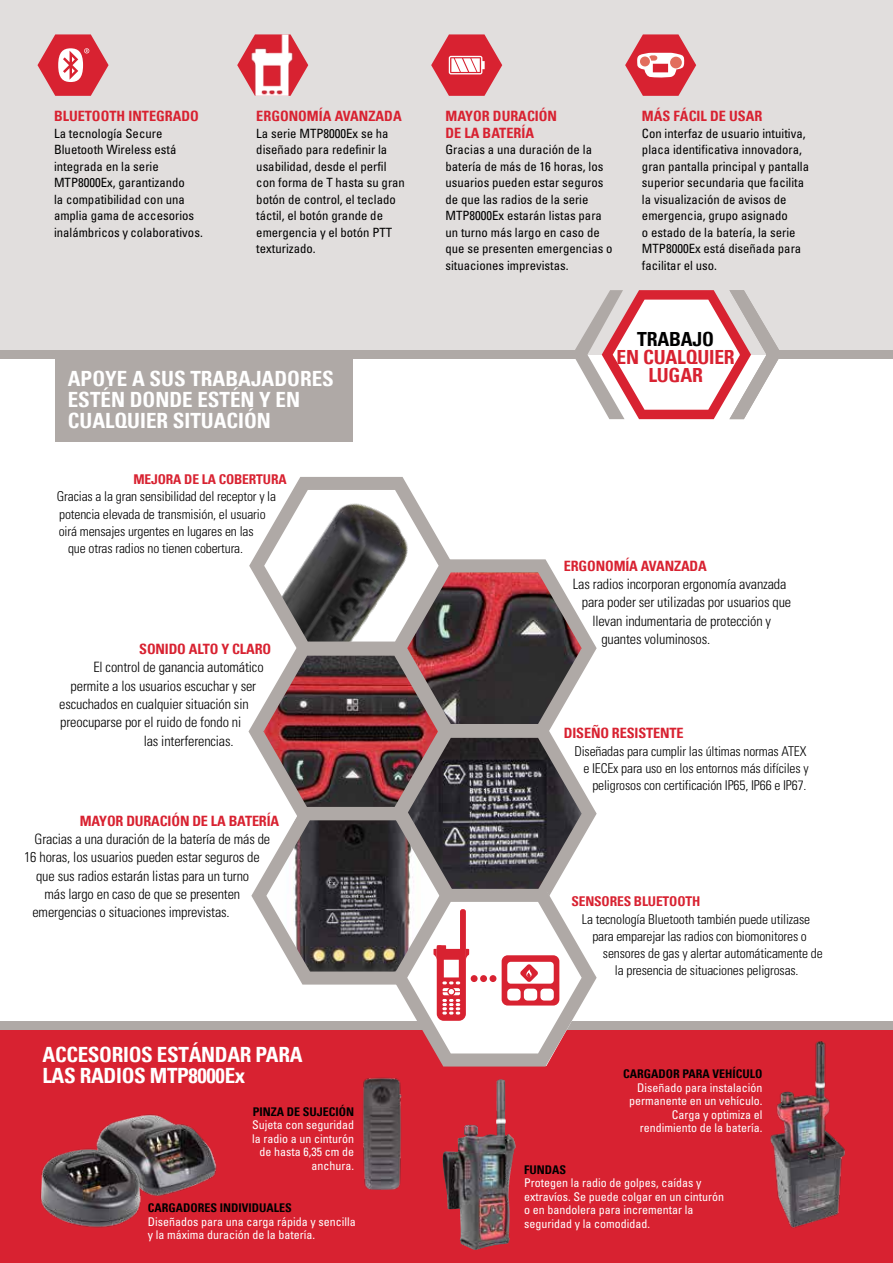
<style>
.page{position:relative;width:893px;height:1263px;background:#fff}
.page>*{position:absolute;margin:0;border:0;box-sizing:border-box;transform-origin:0 0}
.t1{font:700 condensed 21px/21px "Univers LT";color:#fff}
.t2{font:700 condensed 19.5px "Univers LT";letter-spacing:-.01em;color:#d82231}
.t3{font:700 condensed 19.5px "Univers LT";letter-spacing:-.01em;color:#000}
.t4{font:300 condensed 14.25px "Univers";letter-spacing:-.01em;color:#000}
.t5{font:700 condensed 14.25px/16.5px "Univers LT";letter-spacing:-.01em;color:#d82231}
.t6{font:300 condensed 13.5px/17.2px "Univers";letter-spacing:-.01em;color:#000;text-align:right}
.t7{font:700 condensed 13.5px "Univers LT";letter-spacing:-.01em;color:#d82231}
.t8{font:condensed 12.75px/16.5px "Univers";color:#000}
.t9{font:condensed 12px/13.5px "Univers";color:#fff}
.t10{font:700 condensed 12px "Univers LT";color:#000}
</style>
<div class="page">
<div style="left:0;top:1030px;width:893px;height:233px;background:#d82231"></div>
<div style="left:0;top:1021px;width:893px;height:9px;background:#afa9a6"></div>
<div style="left:0;top:0;width:893px;height:355px;background:#e1dedd"></div>
<img style="left:237px;top:34px;width:71px;height:62px">
<svg style="left:431px;top:34px;width:71px;height:62px"></svg>
<svg style="left:625px;top:34px;width:71px;height:62px"></svg>
<div style="left:0;top:350px;width:582px;height:9px;background:#afa9a6"></div>
<div style="left:55px;top:358px;width:298px;height:84px;background:#afa9a6"></div>
<svg style="left:575px;top:290px;width:204px;height:129px"></svg>
<div style="left:770px;top:350px;width:123px;height:9px;background:#afa9a6"></div>
<img style="left:98px;top:1114px;width:119px;height:82px">
<img style="left:442px;top:1079px;width:74px;height:171px">
<img style="left:362px;top:1077px;width:40px;height:113px">
<img style="left:770px;top:1041px;width:75px;height:187px">
<img style="left:40px;top:1139px;width:109px;height:89px">
<svg style="left:249px;top:477px;width:348px;height:589px"></svg>
<div style="left:480px;top:975px;width:7px;height:7px;background:#d82231;border-radius:50%"></div>
<div style="left:471px;top:975px;width:7px;height:7px;background:#d82231;border-radius:50%"></div>
<div style="left:490px;top:975px;width:6px;height:7px;background:#d82231;border-radius:50%"></div>
<svg style="left:37px;top:34px;width:72px;height:62px"></svg>
<p class="t5" style="left:54px;top:108px;width:146px">BLUETOOTH INTEGRADO</p>
<p class="t8" style="left:54px;top:125px;width:150px">La tecnología Secure<br>Bluetooth Wireless está integrada en la serie<br>MTP8000Ex, garantizando<br>la compatibilidad con una amplia gama de accesorios inalámbricos y colaborativos.</p>
<p class="t5" style="left:256px;top:108px;width:147px">ERGONOMÍA AVANZADA</p>
<p class="t8" style="left:256px;top:125px;width:150px">La serie MTP8000Ex se ha diseñado para redefinir la usabilidad, desde el perfil con forma de T hasta su gran botón de control, el teclado táctil, el botón grande de emergencia y el botón PTT texturizado.</p>
<p class="t5" style="left:445px;top:108px;width:113px">MAYOR DURACIÓN<br>DE LA BATERÍA</p>
<p class="t8" style="left:445px;top:141px;width:169px">Gracias a una duración de la batería de más de 16 horas, los usuarios pueden estar seguros de que las radios de la serie<br>MTP8000Ex estarán listas para un turno más largo en caso de que se presenten emergencias o situaciones imprevistas.</p>
<p class="t5" style="left:642px;top:108px;width:122px">MÁS FÁCIL DE USAR</p>
<p class="t8" style="left:642px;top:125px;width:169px">Con interfaz de usuario intuitiva, placa identificativa innovadora, gran pantalla principal y pantalla superior secundaria que facilita la visualización de avisos de emergencia, grupo asignado<br>o estado de la batería, la serie<br>MTP8000Ex está diseñada para facilitar el uso.</p>
<h2 class="t3" style="left:637px;top:327px;width:78px">TRABAJO</h2>
<h2 class="t2" style="left:617px;top:345px;width:120px">EN CUALQUIER</h2>
<h1 class="t1" style="left:68px;top:368px;width:268px">APOYE A SUS TRABAJADORES</h1>
<h2 class="t2" style="left:648px;top:363px;width:56px">LUGAR</h2>
<h1 class="t1" style="left:68px;top:389px;width:234px">ESTÉN DONDE ESTÉN Y EN<br>CUALQUIER SITUACIÓN</h1>
<p class="t7" style="left:133px;top:471px;width:155px">MEJORA DE LA COBERTURA</p>
<p class="t6" style="left:57px;top:488px;width:221px">Gracias a la gran sensibilidad del receptor y la</p>
<p class="t6" style="left:59px;top:505px;width:208px">potencia elevada de transmisión, el usuario</p>
<p class="t6" style="left:59px;top:523px;width:196px">oirá mensajes urgentes en lugares en las</p>
<p class="t6" style="left:68px;top:540px;width:177px">que otras radios no tienen cobertura.</p>
<p class="t5" style="left:139px;top:640px;width:133px">SONIDO ALTO Y CLARO</p>
<p class="t4" style="left:93px;top:659px;width:172px">El control de ganancia automático</p>
<p class="t4" style="left:71px;top:677px;width:187px">permite a los usuarios escuchar y ser</p>
<p class="t4" style="left:59px;top:695px;width:191px">escuchados en cualquier situación sin</p>
<p class="t4" style="left:60px;top:714px;width:182px">preocuparse por el ruido de fondo ni</p>
<p class="t4" style="left:144px;top:732px;width:92px">las interferencias.</p>
<p class="t5" style="left:80px;top:812px;width:201px">MAYOR DURACIÓN DE LA BATERÍA</p>
<p class="t4" style="left:35px;top:830px;width:237px">Gracias a una duración de la batería de más de</p>
<p class="t4" style="left:24px;top:849px;width:237px">16 horas, los usuarios pueden estar seguros de</p>
<p class="t4" style="left:36px;top:867px;width:215px">que sus radios estarán listas para un turno</p>
<p class="t4" style="left:44px;top:885px;width:197px">más largo en caso de que se presenten</p>
<p class="t4" style="left:32px;top:904px;width:199px">emergencias o situaciones imprevistas.</p>
<h1 class="t1" style="left:43px;top:1044px;width:262px">ACCESORIOS ESTÁNDAR PARA<br>LAS RADIOS MTP8000Ex</h1>
<p class="t10" style="left:253px;top:1104px;width:103px">PINZA DE SUJECIÓN</p>
<p class="t9" style="left:252px;top:1118px;width:103px;text-align:right">Sujeta con seguridad la radio a un cinturón de hasta 6,35 cm de anchura.</p>
<p class="t10" style="left:148px;top:1200px;width:146px">CARGADORES INDIVIDUALES</p>
<p class="t9" style="left:148px;top:1214px;width:209px">Diseñados para una carga rápida y sencilla y la máxima duración de la batería.</p>
<p class="t5" style="left:564px;top:557px;width:144px">ERGONOMÍA AVANZADA</p>
<p class="t4" style="left:573px;top:575px;width:215px">Las radios incorporan ergonomía avanzada</p>
<p class="t4" style="left:582px;top:594px;width:211px">para poder ser utilizadas por usuarios que</p>
<p class="t4" style="left:592px;top:612px;width:180px">llevan indumentaria de protección y</p>
<p class="t4" style="left:601px;top:630px;width:110px">guantes voluminosos.</p>
<p class="t5" style="left:564px;top:725px;width:121px">DISEÑO RESISTENTE</p>
<p class="t6" style="left:574px;top:742px;width:236px">Diseñadas para cumplir las últimas normas ATEX e IECEx para uso en los entornos más difíciles y peligrosos con certificación IP65, IP66 e IP67.</p>
<p class="t7" style="left:571px;top:893px;width:130px">SENSORES BLUETOOTH</p>
<p class="t6" style="left:582px;top:910px;width:230px">La tecnología Bluetooth también puede utilizase</p>
<p class="t6" style="left:592px;top:927px;width:216px">para emparejar las radios con biomonitores o</p>
<p class="t6" style="left:603px;top:945px;width:221px">sensores de gas y alertar automáticamente de</p>
<p class="t6" style="left:615px;top:962px;width:185px">la presencia de situaciones peligrosas.</p>
<p class="t10" style="left:623px;top:1066px;width:141px">CARGADOR PARA VEHÍCULO</p>
<p class="t9" style="left:629px;top:1080px;width:135px;text-align:right">Diseñado para instalación permanente en un vehículo.<br>Carga y optimiza el rendimiento de la batería.</p>
<p class="t10" style="left:524px;top:1162px;width:43px">FUNDAS</p>
<p class="t9" style="left:524px;top:1176px;width:201px">Protegen la radio de golpes, caídas y extravíos. Se puede colgar en un cinturón o en bandolera para incrementar la seguridad y la comodidad.</p>
</div>
